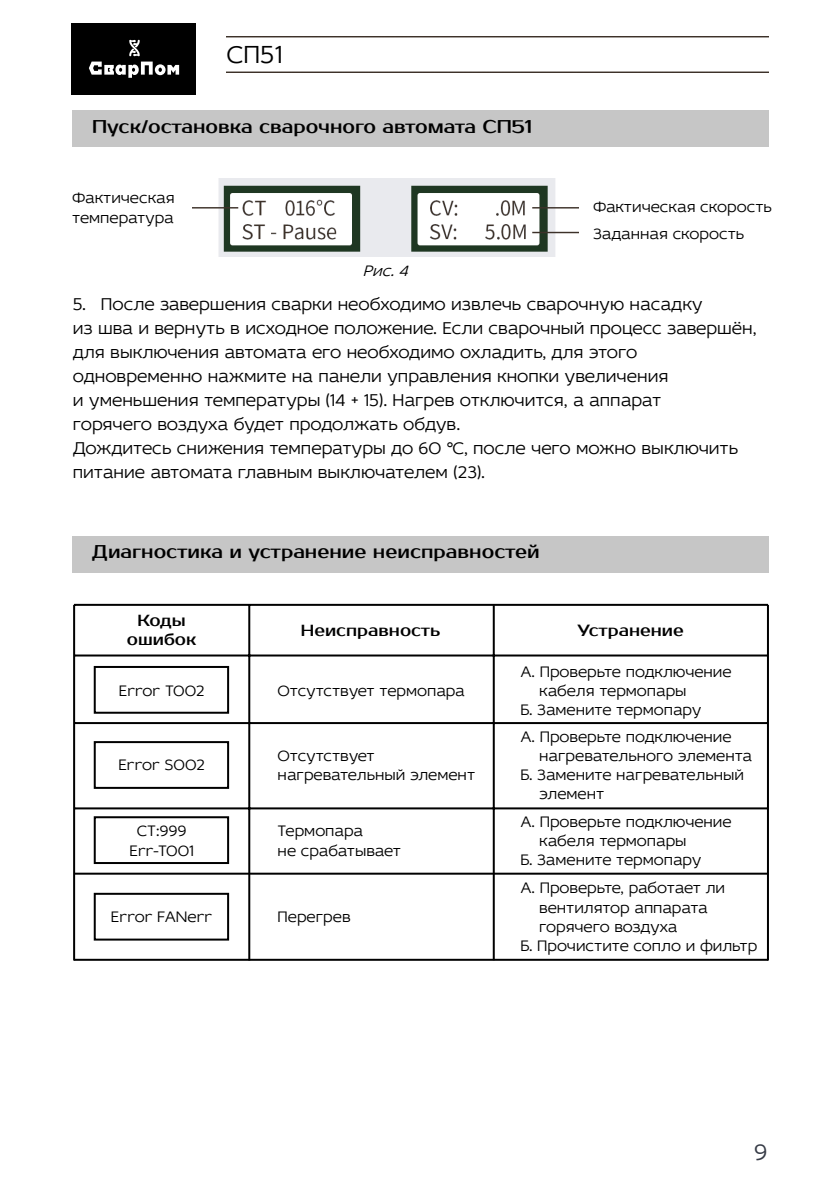
<style>
.page{position:relative;width:840px;height:1191px;background:#fff}
.page>*{position:absolute;margin:0;border:0;box-sizing:border-box;transform-origin:0 0}
.t1{font:300 26px "Idealist Sans";color:#000}
.t2{font:300 24px "Idealist Sans";color:#363b46}
.t3{font:300 18px/24px "Idealist Sans";color:#000}
.t4{font:18px "Prosto";color:#000}
.t5{font:300 16px/19.2px "Idealist Sans";color:#000}
.t6{font:16px/19.2px "Prosto";color:#000;text-align:center}
.t7{font:300 16px "Idealist Sans";letter-spacing:-.02em;color:#000}
.t8{font:italic 300 16px "Idealist Sans";color:#000}
</style>
<div class="page">
<img style="left:226px;top:36px;width:542px;height:37px">
<div style="left:72px;top:23px;width:124px;height:71px;background:#000"></div>
<svg style="left:129px;top:40px;width:11px;height:16px"></svg>
<svg style="left:89px;top:62px;width:90px;height:16px"></svg>
<div style="left:72px;top:111px;width:696px;height:36px;background:#c6c6c6"></div>
<img style="left:192px;top:179px;width:386px;height:77px">
<hr style="left:74px;top:604px;width:693px;height:2px;background:#000">
<hr style="left:74px;top:654px;width:693px;height:2px;background:#000">
<hr style="left:74px;top:807px;width:693px;height:2px;background:#000">
<hr style="left:74px;top:722px;width:693px;height:2px;background:#000">
<hr style="left:73px;top:605px;width:2px;height:355px;background:#000">
<hr style="left:766px;top:605px;width:2px;height:355px;background:#000">
<hr style="left:492px;top:606px;width:2px;height:354px;background:#000">
<hr style="left:248px;top:605px;width:2px;height:355px;background:#000">
<hr style="left:74px;top:958px;width:693px;height:2px;background:#000">
<hr style="left:74px;top:872px;width:693px;height:2px;background:#000">
<div style="left:72px;top:536px;width:696px;height:36px;background:#c6c6c6"></div>
<div style="left:94px;top:666px;width:135px;height:47px;border:2px solid #000"></div>
<div style="left:94px;top:741px;width:135px;height:48px;border:2px solid #000"></div>
<div style="left:94px;top:816px;width:135px;height:48px;border:2px solid #000"></div>
<div style="left:94px;top:892px;width:135px;height:48px;border:2px solid #000"></div>
<h1 class="t1" style="left:226px;top:36px;width:57px">СП51</h1>
<p class="t4" style="left:92px;top:116px;width:441px">Пуск/остановка сварочного автомата СП51</p>
<p class="t5" style="left:72px;top:188px;width:104px">Фактическая температура</p>
<p class="t5" style="left:592px;top:192px;width:180px;line-height:27px">Фактическая скорость<br>Заданная скорость</p>
<p class="t8" style="left:363px;top:259px;width:52px">Рис.4</p>
<p class="t3" style="left:73px;top:291px;width:684px">5. После завершения сварки необходимо извлечь сварочную насадку<br>из шва и вернуть в исходное положение. Если сварочный процесс завершён, для выключения автомата его необходимо охладить, для этого одновременно нажмите на панели управления кнопки увеличения<br>и уменьшения температуры (14 + 15). Нагрев отключится, а аппарат<br>горячего воздуха будет продолжать обдув.<br>Дождитесь снижения температуры до 60 °C, после чего можно выключить питание автомата главным выключателем (23).</p>
<p class="t4" style="left:92px;top:541px;width:448px">Диагностика и устранение неисправностей</p>
<p class="t6" style="left:127px;top:611px;width:71px">Коды ошибок</p>
<p class="t6" style="left:301px;top:621px;width:141px">Неисправность</p>
<p class="t6" style="left:577px;top:621px;width:108px">Устранение</p>
<p class="t5" style="left:119px;top:680px;width:87px">Error T002</p>
<p class="t5" style="left:277px;top:680px;width:189px">Отсутствует термопара</p>
<p class="t5" style="left:520px;top:661px;width:213px">А. Проверьте подключение</p>
<p class="t5" style="left:539px;top:680px;width:149px">кабеля термопары</p>
<p class="t5" style="left:520px;top:699px;width:182px">Б. Замените термопару</p>
<p class="t5" style="left:118px;top:755px;width:88px">Error S002</p>
<p class="t5" style="left:277px;top:745px;width:199px">Отсутствует нагревательный элемент</p>
<p class="t5" style="left:129px;top:821px;width:66px;text-align:center">CT:999<br>Err-T001</p>
<p class="t5" style="left:277px;top:821px;width:125px">Термопара<br>не срабатывает</p>
<p class="t5" style="left:111px;top:906px;width:103px">Error FANerr</p>
<p class="t5" style="left:277px;top:906px;width:75px">Перегрев</p>
<p class="t5" style="left:520px;top:726px;width:213px">А. Проверьте подключение</p>
<p class="t5" style="left:539px;top:745px;width:214px">нагревательного элемента</p>
<p class="t5" style="left:520px;top:764px;width:225px">Б. Замените нагревательный</p>
<p class="t5" style="left:539px;top:783px;width:66px">элемент</p>
<p class="t5" style="left:520px;top:811px;width:213px">А. Проверьте подключение</p>
<p class="t5" style="left:539px;top:830px;width:149px">кабеля термопары</p>
<p class="t5" style="left:520px;top:849px;width:182px">Б. Замените термопару</p>
<p class="t5" style="left:520px;top:877px;width:206px">А. Проверьте, работает ли</p>
<p class="t5" style="left:539px;top:897px;width:170px">вентилятор аппарата</p>
<p class="t7" style="left:539px;top:915px;width:140px">горячего воздуха</p>
<p class="t5" style="left:520px;top:935px;width:238px">Б. Прочистите сопло и фильтр</p>
<h2 class="t2" style="left:753px;top:1136px;width:15px">9</h2>
</div>
